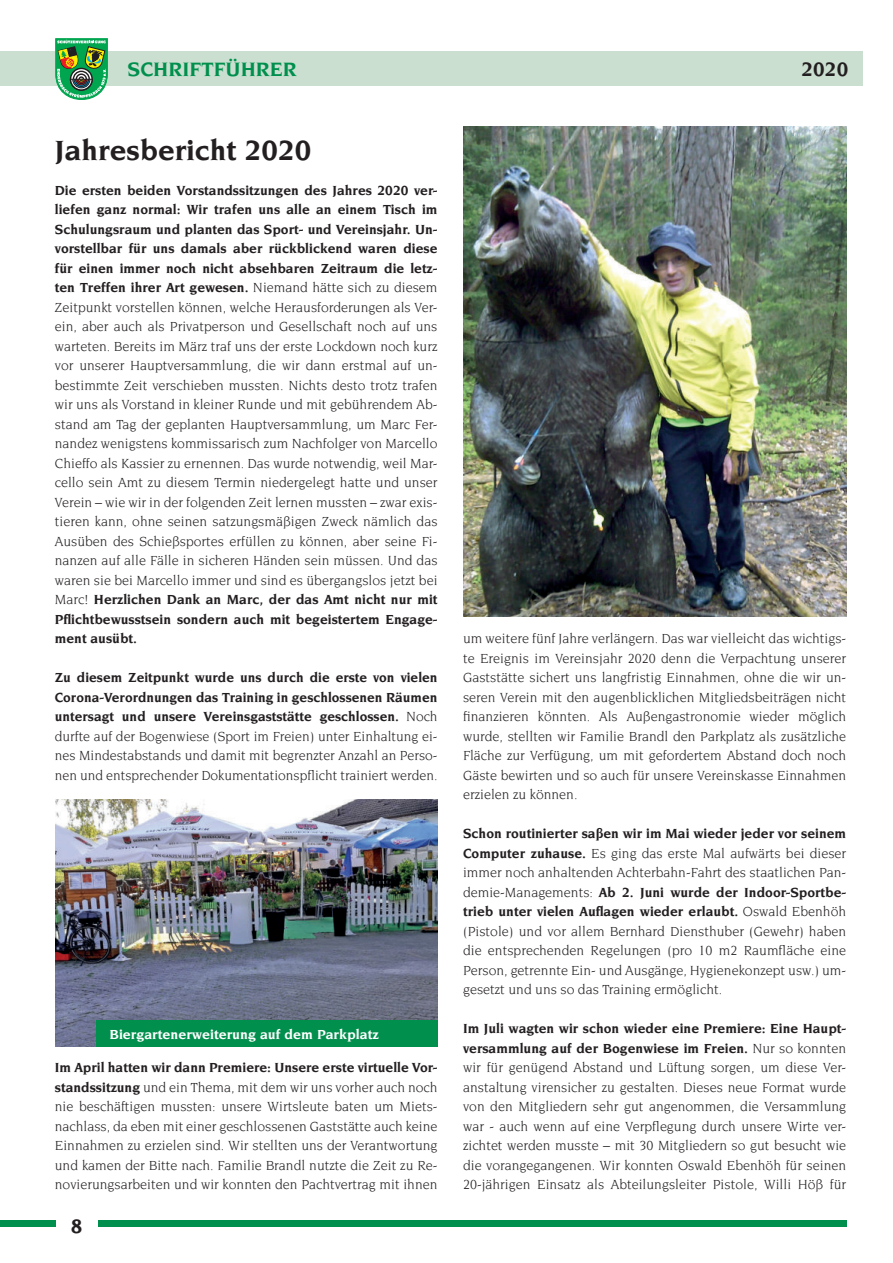
<style>
.page{position:relative;width:893px;height:1263px;background:#fff}
.page>*{position:absolute;margin:0;border:0;box-sizing:border-box;transform-origin:0 0}
.t1{font:700 30px "Novarese";color:#231f20}
.t2{font:700 21px "Novarese";color:#008f4d}
.t3{font:700 21px "Novarese";color:#231f20}
.t4{font:14.25px/19.5px "Novarese";color:#231f20;text-align:justify}
.t5{font:700 14.25px "Novarese";color:#fff}
.s1{font-weight:700}
</style>
<div class="page">
<div style="left:0;top:51px;width:863px;height:34px;background:#cbdfd0"></div>
<svg style="left:55px;top:38px;width:53px;height:62px;background:#55a364"></svg>
<div style="left:98px;top:1220px;width:748px;height:7px;background:#008f4d"></div>
<div style="left:0;top:1220px;width:55px;height:7px;background:#008f4d"></div>
<img style="left:463px;top:126px;width:383px;height:491px">
<img style="left:55px;top:799px;width:383px;height:248px">
<div style="left:97px;top:1020px;width:341px;height:26px;background:#008f4d"></div>
<h2 class="t2" style="left:128px;top:61px;width:171px">SCHRIFTFÜHRER</h2>
<h2 class="t3" style="left:802px;top:61px;width:48px">2020</h2>
<h1 class="t1" style="left:55px;top:138px;width:258px">Jahresbericht 2020</h1>
<p class="t4" style="left:55px;top:181px;width:384px"><span class="s1">Die ersten beiden Vorstandssitzungen des Jahres 2020 ver&shy;liefen ganz normal: Wir trafen uns alle an einem Tisch im Schulungsraum und planten das Sport- und Vereinsjahr. Un&shy;vorstellbar für uns damals aber rückblickend waren diese für einen immer noch nicht absehbaren Zeitraum die letz&shy;ten Treffen ihrer Art gewesen.</span> Niemand hätte sich zu diesem Zeitpunkt vorstellen können, welche Herausforderungen als Ver&shy;ein, aber auch als Privatperson und Gesellschaft noch auf uns warteten. Bereits im März traf uns der erste Lockdown noch kurz vor unserer Hauptversammlung, die wir dann erstmal auf un&shy;bestimmte Zeit verschieben mussten. Nichts desto trotz trafen wir uns als Vorstand in kleiner Runde und mit gebührendem Ab&shy;stand am Tag der geplanten Hauptversammlung, um Marc Fer&shy;nandez wenigstens kommissarisch zum Nachfolger von Marcello Chieffo als Kassier zu ernennen. Das wurde notwendig, weil Mar&shy;cello sein Amt zu diesem Termin niedergelegt hatte und unser Verein – wie wir in der folgenden Zeit lernen mussten – zwar exis&shy;tieren kann, ohne seinen satzungsmäßigen Zweck nämlich das Ausüben des Schießsportes erfüllen zu können, aber seine Fi&shy;nanzen auf alle Fälle in sicheren Händen sein müssen. Und das waren sie bei Marcello immer und sind es übergangslos jetzt bei Marc! <span class="s1">Herzlichen Dank an Marc, der das Amt nicht nur mit Pflichtbewusstsein sondern auch mit begeistertem Engage&shy;ment ausübt.</span></p>
<p class="t4" style="left:55px;top:668px;width:384px"><span class="s1">Zu diesem Zeitpunkt wurde uns durch die erste von vielen Corona-Verordnungen das Training in geschlossenen Räumen untersagt und unsere Vereinsgaststätte geschlossen.</span> Noch durfte auf der Bogenwiese (Sport im Freien) unter Einhaltung ei&shy;nes Mindestabstands und damit mit begrenzter Anzahl an Perso&shy;nen und entsprechender Dokumentationspflicht trainiert werden.</p>
<p class="t5" style="left:109px;top:1028px;width:271px">Biergartenerweiterung auf dem Parkplatz</p>
<p class="t4" style="left:55px;top:1058px;width:384px"><span class="s1">Im April hatten wir dann Premiere: Unsere erste virtuelle Vor&shy;standssitzung</span> und ein Thema, mit dem wir uns vorher auch noch nie beschäftigen mussten: unsere Wirtsleute baten um Miets&shy;nachlass, da eben mit einer geschlossenen Gaststätte auch keine Einnahmen zu erzielen sind. Wir stellten uns der Verantwortung und kamen der Bitte nach. Familie Brandl nutzte die Zeit zu Re&shy;novierungsarbeiten und wir konnten den Pachtvertrag mit ihnen</p>
<h2 class="t3" style="left:71px;top:1217px;width:13px">8</h2>
<p class="t4" style="left:463px;top:629px;width:385px">um weitere fünf Jahre verlängern. Das war vielleicht das wichtigs&shy;te Ereignis im Vereinsjahr 2020 denn die Verpachtung unserer Gaststätte sichert uns langfristig Einnahmen, ohne die wir un&shy;seren Verein mit den augenblicklichen Mitgliedsbeiträgen nicht finanzieren könnten. Als Außengastronomie wieder möglich wurde, stellten wir Familie Brandl den Parkplatz als zusätzliche Fläche zur Verfügung, um mit gefordertem Abstand doch noch Gäste bewirten und so auch für unsere Vereinskasse Einnahmen erzielen zu können.</p>
<p class="t4" style="left:463px;top:824px;width:385px"><span class="s1">Schon routinierter saßen wir im Mai wieder jeder vor seinem Computer zuhause.</span> Es ging das erste Mal aufwärts bei dieser immer noch anhaltenden Achterbahn-Fahrt des staatlichen Pan&shy;demie-Managements: <span class="s1">Ab 2. Juni wurde der Indoor-Sportbe&shy;trieb unter vielen Auflagen wieder erlaubt.</span> Oswald Ebenhöh (Pistole) und vor allem Bernhard Diensthuber (Gewehr) haben die entsprechenden Regelungen (pro 10 m2 Raumfläche eine Person, getrennte Ein- und Ausgänge, Hygienekonzept usw.) um&shy;gesetzt und uns so das Training ermöglicht.</p>
<p class="t4" style="left:463px;top:1019px;width:385px"><span class="s1">Im Juli wagten wir schon wieder eine Premiere: Eine Haupt&shy;versammlung auf der Bogenwiese im Freien.</span> Nur so konnten wir für genügend Abstand und Lüftung sorgen, um diese Ver&shy;anstaltung virensicher zu gestalten. Dieses neue Format wurde von den Mitgliedern sehr gut angenommen, die Versammlung war - auch wenn auf eine Verpflegung durch unsere Wirte ver&shy;zichtet werden musste – mit 30 Mitgliedern so gut besucht wie die vorangegangenen. Wir konnten Oswald Ebenhöh für seinen 20-jährigen Einsatz als Abteilungsleiter Pistole, Willi Höß für</p>
</div>
